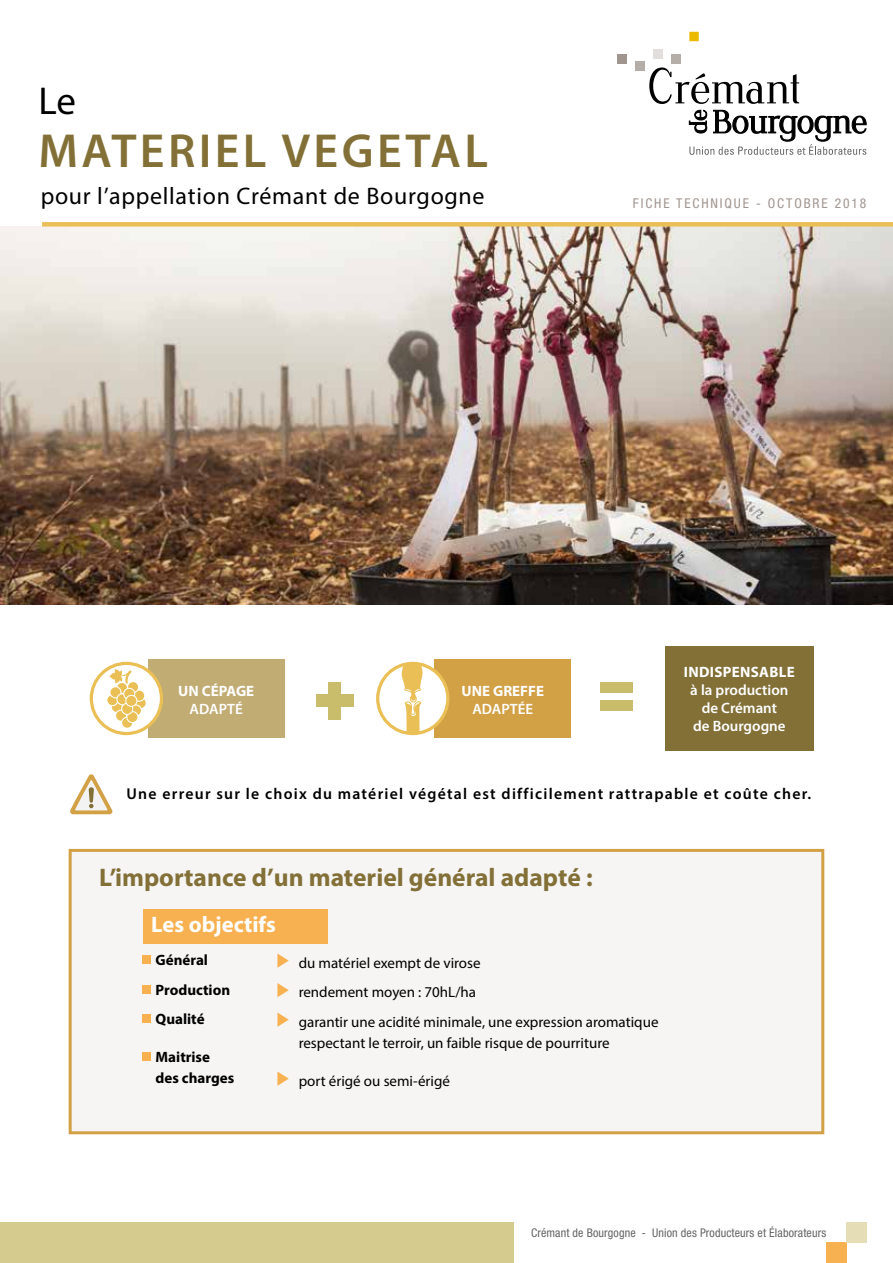
<style>
.page{position:relative;width:893px;height:1263px;background:#fff}
.page>*{position:absolute;margin:0;border:0;box-sizing:border-box;transform-origin:0 0}
.t1{font:600 48px "Myriad Pro";letter-spacing:.07em;color:#827037}
.t2{font:39px "Myriad Pro";color:#000}
.t3{font:700 25.5px "Myriad Pro";color:#827037}
.t4{font:24px "Myriad Pro";letter-spacing:.03em;color:#000}
.t5{font:700 22.5px "Myriad Pro";color:#fff}
.t6{font:600 15.75px "Myriad Pro";letter-spacing:.08em;color:#000}
.t7{font:15px/29.5px "Myriad Pro";color:#000}
.t8{font:600 15px/18px "Myriad Pro";color:#fff;text-align:center}
.t9{font:700 15px/29.5px "Myriad Pro";color:#000}
.t10{font:700 15px "Myriad Pro";color:#fff}
.t11{font:700 15px "Myriad Pro";letter-spacing:.02em;color:#fff}
.t12{font:condensed 13.5px "Helvetica Neue";letter-spacing:.14em;color:#a0958f}
.t13{font:condensed 12px "Helvetica Neue";letter-spacing:.01em;color:#646567}
</style>
<div class="page">
<img style="left:0;top:226px;width:893px;height:379px">
<div style="left:69px;top:849px;width:755px;height:285px;background:#f6f5f4;border:3px solid #d2a045"></div>
<div style="left:148px;top:659px;width:137px;height:79px;background:#c1ac74"></div>
<div style="left:434px;top:659px;width:137px;height:79px;background:#d2a045"></div>
<div style="left:665px;top:646px;width:149px;height:104px;background:#827037"></div>
<div style="left:316px;top:694px;width:13px;height:13px;background:#c9bd6c"></div>
<div style="left:329px;top:694px;width:12px;height:13px;background:#c9bd6c"></div>
<div style="left:329px;top:682px;width:12px;height:12px;background:#c9bd6c"></div>
<div style="left:329px;top:707px;width:12px;height:12px;background:#c9bd6c"></div>
<div style="left:341px;top:694px;width:13px;height:13px;background:#c9bd6c"></div>
<div style="left:600px;top:682px;width:11px;height:11px;background:#c9bd6c"></div>
<div style="left:611px;top:682px;width:11px;height:11px;background:#c9bd6c"></div>
<div style="left:622px;top:700px;width:11px;height:11px;background:#c9bd6c"></div>
<div style="left:600px;top:700px;width:11px;height:11px;background:#c9bd6c"></div>
<div style="left:622px;top:682px;width:11px;height:11px;background:#c9bd6c"></div>
<div style="left:611px;top:700px;width:11px;height:11px;background:#c9bd6c"></div>
<svg style="left:70px;top:774px;width:42px;height:40px"></svg>
<svg style="left:91px;top:663px;width:70px;height:70px"></svg>
<div style="left:90px;top:662px;width:73px;height:73px;border:3px solid #eac056;border-radius:50%"></div>
<svg style="left:107px;top:669px;width:39px;height:59px"></svg>
<div style="left:378px;top:663px;width:70px;height:70px;background:#fff;border-radius:50%"></div>
<div style="left:376px;top:662px;width:73px;height:73px;border:3px solid #eac056;border-radius:50%"></div>
<svg style="left:401px;top:663px;width:23px;height:70px"></svg>
<div style="left:143px;top:909px;width:184px;height:34px;background:#f7b151"></div>
<div style="left:143px;top:956px;width:8px;height:8px;background:#f7b151"></div>
<div style="left:143px;top:985px;width:8px;height:8px;background:#f7b151"></div>
<div style="left:143px;top:1015px;width:8px;height:8px;background:#f7b151"></div>
<div style="left:143px;top:1053px;width:8px;height:8px;background:#f7b151"></div>
<svg style="left:277px;top:953px;width:12px;height:15px"></svg>
<svg style="left:277px;top:983px;width:12px;height:14px"></svg>
<svg style="left:277px;top:1012px;width:12px;height:15px"></svg>
<svg style="left:277px;top:1071px;width:12px;height:15px"></svg>
<div style="left:617px;top:54px;width:10px;height:9px;background:#a0958f"></div>
<div style="left:689px;top:32px;width:10px;height:9px;background:#eab900"></div>
<div style="left:671px;top:54px;width:10px;height:9px;background:#b5ada8"></div>
<div style="left:635px;top:62px;width:10px;height:9px;background:#b5ada8"></div>
<div style="left:653px;top:49px;width:10px;height:10px;background:#e2dedc"></div>
<svg style="left:649px;top:68px;width:150px;height:36px"></svg>
<svg style="left:689px;top:110px;width:177px;height:45px"></svg>
<div style="left:42px;top:222px;width:851px;height:5px;background:#eac056"></div>
<div style="left:0;top:1222px;width:513px;height:41px;background:#d5cb8e"></div>
<div style="left:826px;top:1242px;width:20px;height:21px;background:#f7b151"></div>
<div style="left:846px;top:1222px;width:20px;height:20px;background:#e4ddb6"></div>
<h2 class="t2" style="left:39px;top:77px;width:39px">Le</h2>
<h1 class="t1" style="left:39px;top:120px;width:451px">MATERIEL VEGETAL</h1>
<h3 class="t4" style="left:41px;top:181px;width:445px">pour l’appellation Crémant de Bourgogne</h3>
<p class="t12" style="left:633px;top:195px;width:235px">FICHE TECHNIQUE - OCTOBRE 2018</p>
<p class="t10" style="left:178px;top:681px;width:78px">UN CÉPAGE</p>
<p class="t8" style="left:190px;top:699px;width:55px">ADAPTÉ</p>
<p class="t10" style="left:462px;top:681px;width:84px">UNE GREFFE</p>
<p class="t8" style="left:472px;top:699px;width:62px">ADAPTÉE</p>
<p class="t11" style="left:684px;top:662px;width:112px">INDISPENSABLE</p>
<p class="t8" style="left:690px;top:681px;width:100px">à la production de Crémant<br>de Bourgogne</p>
<p class="t6" style="left:126px;top:784px;width:686px">Une erreur sur le choix du matériel végétal est difficilement rattrapable et coûte cher.</p>
<h3 class="t3" style="left:99px;top:860px;width:495px">L’importance d’un materiel général adapté :</h3>
<h3 class="t5" style="left:151px;top:909px;width:126px">Les objectifs</h3>
<p class="t9" style="left:156px;top:945px;width:76px">Général<br>Production<br>Qualité</p>
<p class="t9" style="left:156px;top:1046px;width:80px;line-height:21px">Maitrise des charges</p>
<p class="t7" style="left:299px;top:948px;width:361px">du matériel exempt de virose<br>rendement moyen : 70hL/ha<br>garantir une acidité minimale, une expression aromatique</p>
<p class="t7" style="left:299px;top:1028px;width:312px">respectant le terroir, un faible risque de pourriture</p>
<p class="t7" style="left:299px;top:1066px;width:153px">port érigé ou semi-érigé</p>
<p class="t13" style="left:531px;top:1226px;width:297px">Crémant de Bourgogne - Union des Producteurs et Élaborateurs</p>
</div>
